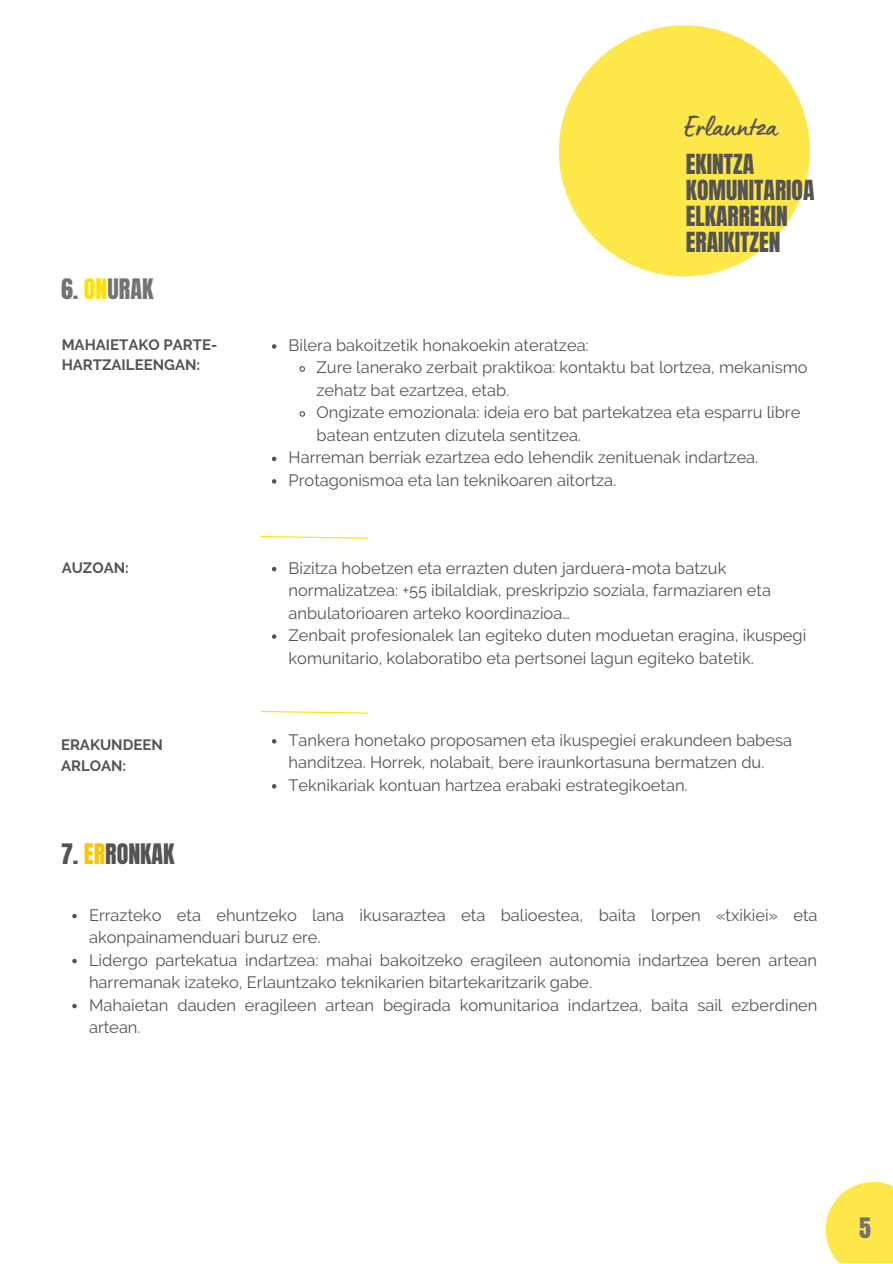
<style>
.page{position:relative;width:893px;height:1264px;background:#fff}
.page>*{position:absolute;margin:0;border:0;box-sizing:border-box;transform-origin:0 0}
.t1{font:30px "Lumios Marker";color:#545454}
.t2{font:24px "Anton";color:#545454}
.t3{font:24px "Anton";color:#737373}
.t4{font:23.55px/25.8px "Anton";color:#545454}
.t5{font:16.5px/22.5px "Raleway";color:#545454}
.t6{font:700 15px/20.2px "Raleway";color:#545454}
.s1{color:#fee000}
.s2{color:#fcc306}
</style>
<div class="page">
<div style="left:559px;top:25px;width:250px;height:251px;background:#fee849;border-radius:50%"></div>
<svg style="left:825px;top:1182px;width:67px;height:80px;background:#feea60"></svg>
<svg style="left:72px;top:913px;width:5px;height:5px"></svg>
<svg style="left:72px;top:958px;width:5px;height:5px"></svg>
<svg style="left:72px;top:1003px;width:5px;height:5px"></svg>
<svg style="left:272px;top:344px;width:4px;height:5px"></svg>
<svg style="left:299px;top:366px;width:6px;height:6px"></svg>
<svg style="left:299px;top:411px;width:6px;height:6px"></svg>
<svg style="left:272px;top:456px;width:4px;height:5px"></svg>
<svg style="left:272px;top:479px;width:4px;height:4px"></svg>
<svg style="left:272px;top:739px;width:4px;height:4px"></svg>
<svg style="left:272px;top:784px;width:4px;height:4px"></svg>
<svg style="left:272px;top:567px;width:4px;height:4px"></svg>
<svg style="left:272px;top:634px;width:4px;height:5px"></svg>
<svg style="left:260px;top:710px;width:109px;height:4px"></svg>
<svg style="left:260px;top:536px;width:109px;height:3px"></svg>
<p class="t1" style="left:684px;top:117px;width:95px">Erlauntza</p>
<p class="t3" style="left:61px;top:271px;width:94px">6. <span class="s1">ON</span>URAK</p>
<p class="t4" style="left:686px;top:152px;width:70px">EKINTZA</p>
<p class="t4" style="left:686px;top:178px;width:130px">KOMUNITARIOA</p>
<p class="t4" style="left:686px;top:203px;width:103px">ELKARREKIN<br>ERAIKITZEN</p>
<p class="t6" style="left:62px;top:334px;width:157px">MAHAIETAKO PARTE-<br>HARTZAILEENGAN:</p>
<p class="t5" style="left:288px;top:334px;width:301px">Bilera bakoitzetik honakoekin ateratzea:</p>
<p class="t5" style="left:316px;top:356px;width:492px">Zure lanerako zerbait praktikoa: kontaktu bat lortzea, mekanismo zehatz bat ezartzea, etab.</p>
<p class="t5" style="left:316px;top:401px;width:485px">Ongizate emozionala: ideia ero bat partekatzea eta esparru libre batean entzuten dizutela sentitzea.</p>
<p class="t5" style="left:288px;top:446px;width:471px">Harreman berriak ezartzea edo lehendik zenituenak indartzea.</p>
<p class="t5" style="left:288px;top:469px;width:329px">Protagonismoa eta lan teknikoaren aitortza.</p>
<p class="t6" style="left:62px;top:557px;width:69px">AUZOAN:</p>
<p class="t5" style="left:288px;top:556px;width:484px">Bizitza hobetzen eta errazten duten jarduera-mota batzuk normalizatzea: +55 ibilaldiak, preskripzio soziala, farmaziaren eta anbulatorioaren arteko koordinazioa…</p>
<p class="t5" style="left:288px;top:624px;width:519px">Zenbait profesionalek lan egiteko duten moduetan eragina, ikuspegi komunitario, kolaboratibo eta pertsonei lagun egiteko batetik.</p>
<p class="t6" style="left:61px;top:735px;width:103px">ERAKUNDEEN<br>ARLOAN:</p>
<p class="t5" style="left:288px;top:728px;width:505px">Tankera honetako proposamen eta ikuspegiei erakundeen babesa handitzea. Horrek, nolabait, bere iraunkortasuna bermatzen du.</p>
<p class="t5" style="left:288px;top:773px;width:400px">Teknikariak kontuan hartzea erabaki estrategikoetan.</p>
<p class="t2" style="left:61px;top:837px;width:115px">7. <span class="s2">ER</span>RONKAK</p>
<p class="t5" style="left:89px;top:903px;width:730px">Errazteko eta ehuntzeko lana ikusaraztea eta balioestea, baita lorpen «txikiei» eta akonpainamenduari buruz ere.</p>
<p class="t5" style="left:89px;top:948px;width:729px">Lidergo partekatua indartzea: mahai bakoitzeko eragileen autonomia indartzea beren artean harremanak izateko, Erlauntzako teknikarien bitartekaritzarik gabe.</p>
<p class="t5" style="left:89px;top:993px;width:730px">Mahaietan dauden eragileen artean begirada komunitarioa indartzea, baita sail ezberdinen artean.</p>
<p class="t3" style="left:859px;top:1210px;width:13px">5</p>
</div>
